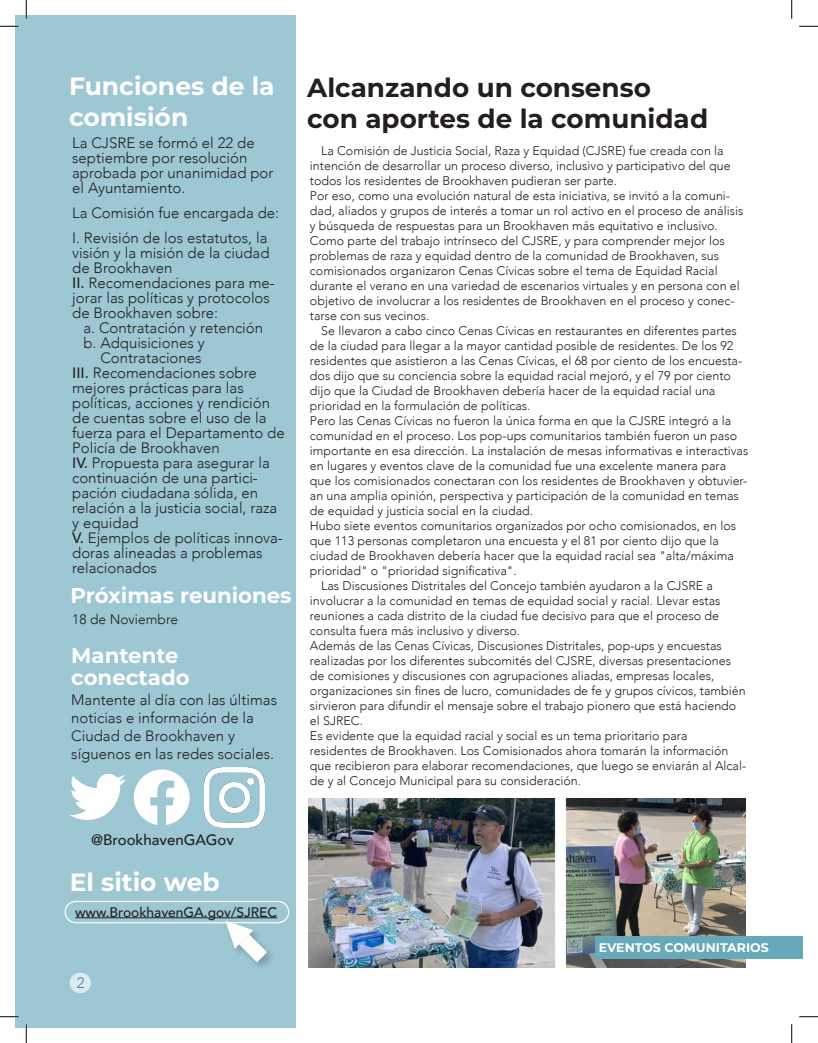
<style>
.page{position:relative;width:818px;height:1043px;background:#fff}
.page>*{position:absolute;margin:0;border:0;box-sizing:border-box;transform-origin:0 0}
.t1{font:700 26.25px/31.5px "Montserrat";color:#231f20}
.t2{font:700 25px "Montserrat";color:#fff}
.t3{font:700 21.25px "Montserrat";color:#fff}
.t4{font:300 15px/15px "Avenir";color:#231f20}
.t5{font:500 15px "Avenir";color:#231f20}
.t6{font:300 15px "Avenir";color:#3482a5}
.t7{font:500 13.75px "Avenir";color:#231f20}
.t8{font:300 13.75px "Avenir";color:#231f20}
.t9{font:300 12.5px/15px "Avenir";color:#231f20}
.t10{font:700 12.5px "Montserrat";color:#fff}
.s1{font-weight:500}
</style>
<div class="page">
<div style="left:15px;top:15px;width:280px;height:1013px;background:#9cc7d3"></div>
<div style="left:70px;top:972px;width:21px;height:21px;background:#dcebef;border-radius:50%"></div>
<img style="left:205px;top:767px;width:59px;height:60px">
<svg style="left:134px;top:769px;width:56px;height:56px"></svg>
<svg style="left:69px;top:774px;width:57px;height:46px"></svg>
<div style="left:65px;top:900px;width:224px;height:23px;border:1px solid #fff;border-radius:11px"></div>
<div style="left:223px;top:918px;width:54px;height:54px;background:#231f20;opacity:.26"></div>
<svg style="left:225px;top:920px;width:43px;height:43px"></svg>
<hr style="left:75px;top:917px;width:202px;height:1px;background:#231f20">
<img style="left:308px;top:798px;width:437px;height:169px">
<div style="left:595px;top:936px;width:207px;height:23px;background:#66a9bb"></div>
<svg style="left:0;top:25px;width:19px;height:2px"></svg>
<svg style="left:799px;top:25px;width:19px;height:2px"></svg>
<svg style="left:0;top:1016px;width:19px;height:1px"></svg>
<svg style="left:799px;top:1016px;width:19px;height:1px"></svg>
<svg style="left:25px;top:0;width:2px;height:19px"></svg>
<svg style="left:25px;top:1024px;width:2px;height:18px"></svg>
<svg style="left:791px;top:0;width:1px;height:19px"></svg>
<svg style="left:791px;top:1024px;width:1px;height:18px"></svg>
<p class="t2" style="left:69px;top:69px;width:207px">Funciones de la</p>
<p class="t2" style="left:69px;top:99px;width:121px">comisión</p>
<p class="t4" style="left:72px;top:135px;width:203px">La CJSRE se formó el 22 de septiembre por resolución aprobada por unanimidad por el Ayuntamiento.</p>
<p class="t4" style="left:72px;top:205px;width:208px">La Comisión fue encargada de:</p>
<p class="t4" style="left:72px;top:230px;width:199px">I. Revisión de los estatutos, la visión y la misión de la ciudad de Brookhaven</p>
<p class="t4" style="left:72px;top:275px;width:204px"><span class="s1">II.</span> Recomendaciones para me&shy;jorar las políticas y protocolos de Brookhaven sobre:</p>
<p class="t4" style="left:83px;top:320px;width:181px">a. Contratación y retención</p>
<p class="t4" style="left:83px;top:335px;width:123px;text-align:right">b. Adquisiciones y<br>Contrataciones</p>
<p class="t4" style="left:72px;top:365px;width:214px"><span class="s1">III.</span> Recomendaciones sobre mejores prácticas para las políticas, acciones y rendición de cuentas sobre el uso de la fuerza para el Departamento de<br>Policía de Brookhaven</p>
<p class="t4" style="left:72px;top:455px;width:207px"><span class="s1">IV.</span> Propuesta para asegurar la continuación de una partici&shy;pación ciudadana sólida, en relación a la justicia social, raza y equidad</p>
<p class="t4" style="left:72px;top:530px;width:212px"><span class="s1">V.</span> Ejemplos de políticas innova&shy;doras alineadas a problemas relacionados</p>
<p class="t3" style="left:70px;top:579px;width:223px">Próximas reuniones</p>
<p class="t8" style="left:72px;top:611px;width:107px">18 de Noviembre</p>
<p class="t3" style="left:71px;top:639px;width:109px">Mantente</p>
<p class="t3" style="left:71px;top:661px;width:120px">conectado</p>
<p class="t4" style="left:71px;top:691px;width:207px;line-height:18px">Mantente al día con las últimas noticias e información de la<br>Ciudad de Brookhaven y síguenos en las redes sociales.</p>
<p class="t1" style="left:307px;top:70px;width:402px">Alcanzando un consenso<br>con aportes de la comunidad</p>
<p class="t9" style="left:310px;top:143px;width:435px;text-indent:11px">La Comisión de Justicia Social, Raza y Equidad (CJSRE) fue creada con la intención de desarrollar un proceso diverso, inclusivo y participativo del que todos los residentes de Brookhaven pudieran ser parte.<br>Por eso, como una evolución natural de esta iniciativa, se invitó a la comuni&shy;dad, aliados y grupos de interés a tomar un rol activo en el proceso de análisis y búsqueda de respuestas para un Brookhaven más equitativo e inclusivo.<br>Como parte del trabajo intrínseco del CJSRE, y para comprender mejor los problemas de raza y equidad dentro de la comunidad de Brookhaven, sus comisionados organizaron Cenas Cívicas sobre el tema de Equidad Racial durante el verano en una variedad de escenarios virtuales y en persona con el objetivo de involucrar a los residentes de Brookhaven en el proceso y conec&shy;tarse con sus vecinos.</p>
<p class="t9" style="left:310px;top:323px;width:440px;text-indent:11px">Se llevaron a cabo cinco Cenas Cívicas en restaurantes en diferentes partes de la ciudad para llegar a la mayor cantidad posible de residentes. De los 92 residentes que asistieron a las Cenas Cívicas, el 68 por ciento de los encuesta&shy;dos dijo que su conciencia sobre la equidad racial mejoró, y el 79 por ciento dijo que la Ciudad de Brookhaven debería hacer de la equidad racial una prioridad en la formulación de políticas.<br>Pero las Cenas Cívicas no fueron la única forma en que la CJSRE integró a la comunidad en el proceso. Los pop-ups comunitarios también fueron un paso importante en esa dirección. La instalación de mesas informativas e interactivas en lugares y eventos clave de la comunidad fue una excelente manera para que los comisionados conectaran con los residentes de Brookhaven y obtuvier&shy;an una amplia opinión, perspectiva y participación de la comunidad en temas de equidad y justicia social en la ciudad.<br>Hubo siete eventos comunitarios organizados por ocho comisionados, en los que 113 personas completaron una encuesta y el 81 por ciento dijo que la ciudad de Brookhaven debería hacer que la equidad racial sea "alta/máxima prioridad" o "prioridad significativa".</p>
<p class="t9" style="left:310px;top:578px;width:438px;text-indent:11px">Las Discusiones Distritales del Concejo también ayudaron a la CJSRE a involucrar a la comunidad en temas de equidad social y racial. Llevar estas reuniones a cada distrito de la ciudad fue decisivo para que el proceso de consulta fuera más inclusivo y diverso.<br>Además de las Cenas Cívicas, Discusiones Distritales, pop-ups y encuestas realizadas por los diferentes subcomités del CJSRE, diversas presentaciones de comisiones y discusiones con agrupaciones aliadas, empresas locales, organizaciones sin fines de lucro, comunidades de fe y grupos cívicos, también sirvieron para difundir el mensaje sobre el trabajo pionero que está haciendo el SJREC.<br>Es evidente que la equidad racial y social es un tema prioritario para residentes de Brookhaven. Los Comisionados ahora tomarán la información que recibieron para elaborar recomendaciones, que luego se enviarán al Alcal&shy;de y al Concejo Municipal para su consideración.</p>
<p class="t5" style="left:91px;top:827px;width:144px">@BrookhavenGAGov</p>
<p class="t2" style="left:70px;top:863px;width:152px">El sitio web</p>
<p class="t7" style="left:75px;top:900px;width:204px">www.BrookhavenGA.gov/SJREC</p>
<p class="t6" style="left:77px;top:974px;width:9px">2</p>
<p class="t10" style="left:598px;top:938px;width:171px">EVENTOS COMUNITARIOS</p>
</div>
